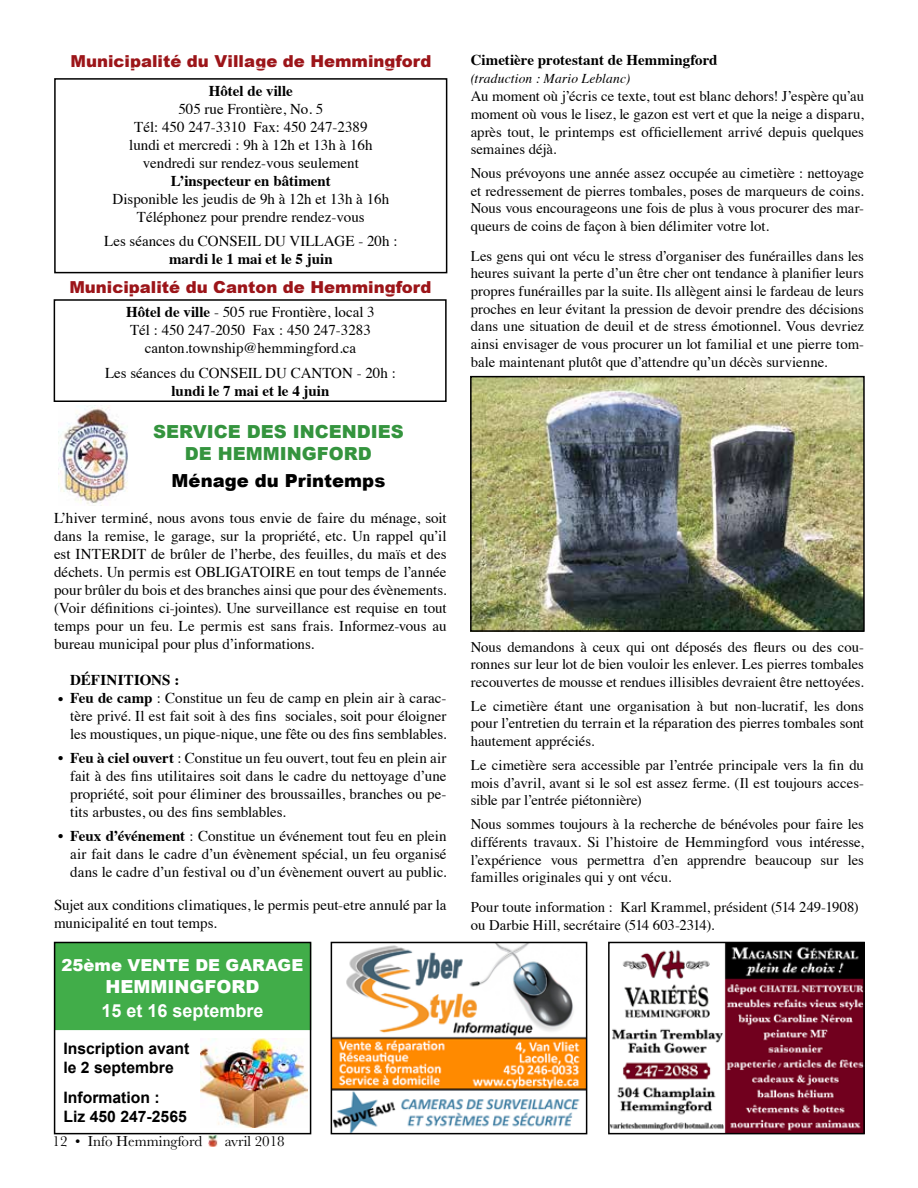
<style>
.page{position:relative;width:918px;height:1188px;background:#fff}
.page>*{position:absolute;margin:0;border:0;box-sizing:border-box;transform-origin:0 0}
.t1{font:900 18px/21.6px "Arial";color:#34943e;text-align:center}
.t2{font:900 18px "Arial";letter-spacing:.005em;color:#000}
.t3{font:700 18px "Arial";color:#fff}
.t4{font:900 18px "Arial";color:#fff}
.t5{font:900 16.5px "Arial";color:#9c1519}
.t6{font:900 16.5px "Arial";color:#fff}
.t7{font:700 15.75px/18.9px "Arial";color:#000}
.t8{font:15px/18px "Times";color:#000;text-align:center}
.t9{font:700 15px "Times";color:#000}
.t10{font:15px "Baskerville";color:#000}
.t11{font:14.7px/17.7px "Times";color:#000;text-align:justify}
.t12{font:italic 13.5px "Times";letter-spacing:.015em;color:#000}
.s1{font-weight:700}
</style>
<div class="page">
<div style="left:54px;top:943px;width:257px;height:87px;background:#41ad49"></div>
<div style="left:54px;top:299px;width:393px;height:103px;border:2px solid #000"></div>
<svg style="left:209px;top:1136px;width:8px;height:11px"></svg>
<div style="left:54px;top:272px;width:393px;height:22px;border:1px solid #fff"></div>
<div style="left:54px;top:78px;width:393px;height:195px;border:2px solid #000"></div>
<img style="left:58px;top:405px;width:70px;height:99px">
<img style="left:334px;top:945px;width:250px;height:186px">
<div style="left:331px;top:942px;width:256px;height:192px;border:2px solid #000"></div>
<img style="left:611px;top:945px;width:251px;height:186px">
<div style="left:608px;top:942px;width:257px;height:192px;border:2px solid #000"></div>
<img style="left:473px;top:379px;width:389px;height:250px">
<div style="left:470px;top:376px;width:395px;height:256px;border:2px solid #000"></div>
<div style="left:54px;top:942px;width:257px;height:192px;border:2px solid #000"></div>
<img style="left:200px;top:1039px;width:108px;height:88px">
<p class="t5" style="left:71px;top:49px;width:362px">Municipalité du Village de Hemmingford</p>
<p class="t9" style="left:209px;top:77px;width:86px">Hôtel de ville</p>
<p class="t8" style="left:129px;top:99px;width:245px">505 rue Frontière, No. 5<br>Tél: 450 247-3310 Fax: 450 247-2389 lundi et mercredi : 9h à 12h et 13h à 16h vendredi sur rendez-vous seulement</p>
<p class="t9" style="left:171px;top:167px;width:162px">L’inspecteur en bâtiment</p>
<p class="t8" style="left:113px;top:189px;width:278px">Disponible les jeudis de 9h à 12h et 13h à 16h<br>Téléphonez pour prendre rendez-vous</p>
<p class="t8" style="left:104px;top:231px;width:295px">Les séances du CONSEIL DU VILLAGE - 20h :</p>
<p class="t9" style="left:169px;top:245px;width:165px">mardi le 1 mai et le 5 juin</p>
<p class="t8" style="left:126px;top:301px;width:250px"><span class="s1">Hôtel de ville</span> - 505 rue Frontière, local 3<br>Tél : 450 247-2050 Fax : 450 247-3283 canton.township@hemmingford.ca</p>
<p class="t8" style="left:105px;top:363px;width:292px">Les séances du CONSEIL DU CANTON - 20h :</p>
<p class="t9" style="left:171px;top:377px;width:159px">lundi le 7 mai et le 4 juin</p>
<p class="t5" style="left:69px;top:275px;width:364px">Municipalité du Canton de Hemmingford</p>
<p class="t1" style="left:153px;top:420px;width:252px">SERVICE DES INCENDIES<br>DE HEMMINGFORD</p>
<p class="t2" style="left:171px;top:467px;width:215px">Ménage du Printemps</p>
<p class="t8" style="left:54px;top:507px;width:394px;text-align:justify">L’hiver terminé, nous avons tous envie de faire du ménage, soit dans la remise, le garage, sur la propriété, etc. Un rappel qu’il est INTERDIT de brûler de l’herbe, des feuilles, du maïs et des déchets. Un permis est OBLIGATOIRE en tout temps de l’année pour brûler du bois et des branches ainsi que pour des évènements. (Voir définitions ci-jointes). Une surveillance est requise en tout temps pour un feu. Le permis est sans frais. Informez-vous au bureau municipal pour plus d’informations.</p>
<p class="t8" style="left:70px;top:669px;width:378px;text-align:left"><span class="s1">DÉFINITIONS :<br>Feu de camp</span> : Constitue un feu de camp en plein air à carac&shy;tère privé. Il est fait soit à des fins sociales, soit pour éloigner les moustiques, un pique-nique, une fête ou des fins semblables.</p>
<p class="t8" style="left:70px;top:747px;width:378px;text-align:justify"><span class="s1">Feu à ciel ouvert</span> : Constitue un feu ouvert, tout feu en plein air fait à des fins utilitaires soit dans le cadre du nettoyage d’une propriété, soit pour éliminer des broussailles, branches ou pe&shy;tits arbustes, ou des fins semblables.</p>
<p class="t8" style="left:70px;top:825px;width:378px;text-align:justify"><span class="s1">Feux d’événement</span> : Constitue un événement tout feu en plein air fait dans le cadre d’un évènement spécial, un feu organisé dans le cadre d’un festival ou d’un évènement ouvert au public.</p>
<p class="t8" style="left:54px;top:894px;width:394px;text-align:left">Sujet aux conditions climatiques, le permis peut-etre annulé par la municipalité en tout temps.</p>
<p class="t8" style="left:58px;top:689px;width:7px">•</p>
<p class="t8" style="left:58px;top:747px;width:7px">•</p>
<p class="t8" style="left:58px;top:825px;width:7px">•</p>
<p class="t6" style="left:62px;top:953px;width:243px">25ème VENTE DE GARAGE</p>
<p class="t4" style="left:105px;top:973px;width:155px">HEMMINGFORD</p>
<p class="t3" style="left:101px;top:998px;width:164px">15 et 16 septembre</p>
<p class="t7" style="left:63px;top:1040px;width:128px">Inscription avant le 2 septembre</p>
<p class="t7" style="left:63px;top:1089px;width:125px">Information :<br>Liz 450 247-2565</p>
<p class="t10" style="left:52px;top:1132px;width:151px">12 • Info Hemmingford</p>
<p class="t10" style="left:225px;top:1132px;width:62px">avril 2018</p>
<p class="t9" style="left:471px;top:46px;width:248px">Cimetière protestant de Hemmingford</p>
<p class="t12" style="left:471px;top:67px;width:161px">(traduction : Mario Leblanc)</p>
<p class="t11" style="left:471px;top:86px;width:395px">Au moment où j’écris ce texte, tout est blanc dehors! J’espère qu’au moment où vous le lisez, le gazon est vert et que la neige a disparu, après tout, le printemps est officiellement arrivé depuis quelques semaines déjà.</p>
<p class="t11" style="left:471px;top:163px;width:395px">Nous prévoyons une année assez occupée au cimetière : nettoyage et redressement de pierres tombales, poses de marqueurs de coins.<br>Nous vous encourageons une fois de plus à vous procurer des mar&shy;queurs de coins de façon à bien délimiter votre lot.</p>
<p class="t11" style="left:471px;top:246px;width:395px">Les gens qui ont vécu le stress d’organiser des funérailles dans les heures suivant la perte d’un être cher ont tendance à planifier leurs propres funérailles par la suite. Ils allègent ainsi le fardeau de leurs proches en leur évitant la pression de devoir prendre des décisions dans une situation de deuil et de stress émotionnel. Vous devriez ainsi envisager de vous procurer un lot familial et une pierre tom&shy;bale maintenant plutôt que d’attendre qu’un décès survienne.</p>
<p class="t11" style="left:471px;top:637px;width:395px">Nous demandons à ceux qui ont déposés des fleurs ou des cou&shy;ronnes sur leur lot de bien vouloir les enlever. Les pierres tombales recouvertes de mousse et rendues illisibles devraient être nettoyées.</p>
<p class="t11" style="left:471px;top:696px;width:395px">Le cimetière étant une organisation à but non-lucratif, les dons pour l’entretien du terrain et la réparation des pierres tombales sont hautement appréciés.</p>
<p class="t11" style="left:471px;top:755px;width:395px">Le cimetière sera accessible par l’entrée principale vers la fin du mois d’avril, avant si le sol est assez ferme. (Il est toujours acces&shy;sible par l’entrée piétonnière)</p>
<p class="t11" style="left:471px;top:814px;width:395px">Nous sommes toujours à la recherche de bénévoles pour faire les différents travaux. Si l’histoire de Hemmingford vous intéresse, l’expérience vous permettra d’en apprendre beaucoup sur les familles originales qui y ont vécu.</p>
<p class="t11" style="left:471px;top:897px;width:390px">Pour toute information : Karl Krammel, président (514 249-1908) ou Darbie Hill, secrétaire (514 603-2314).</p>
</div>
